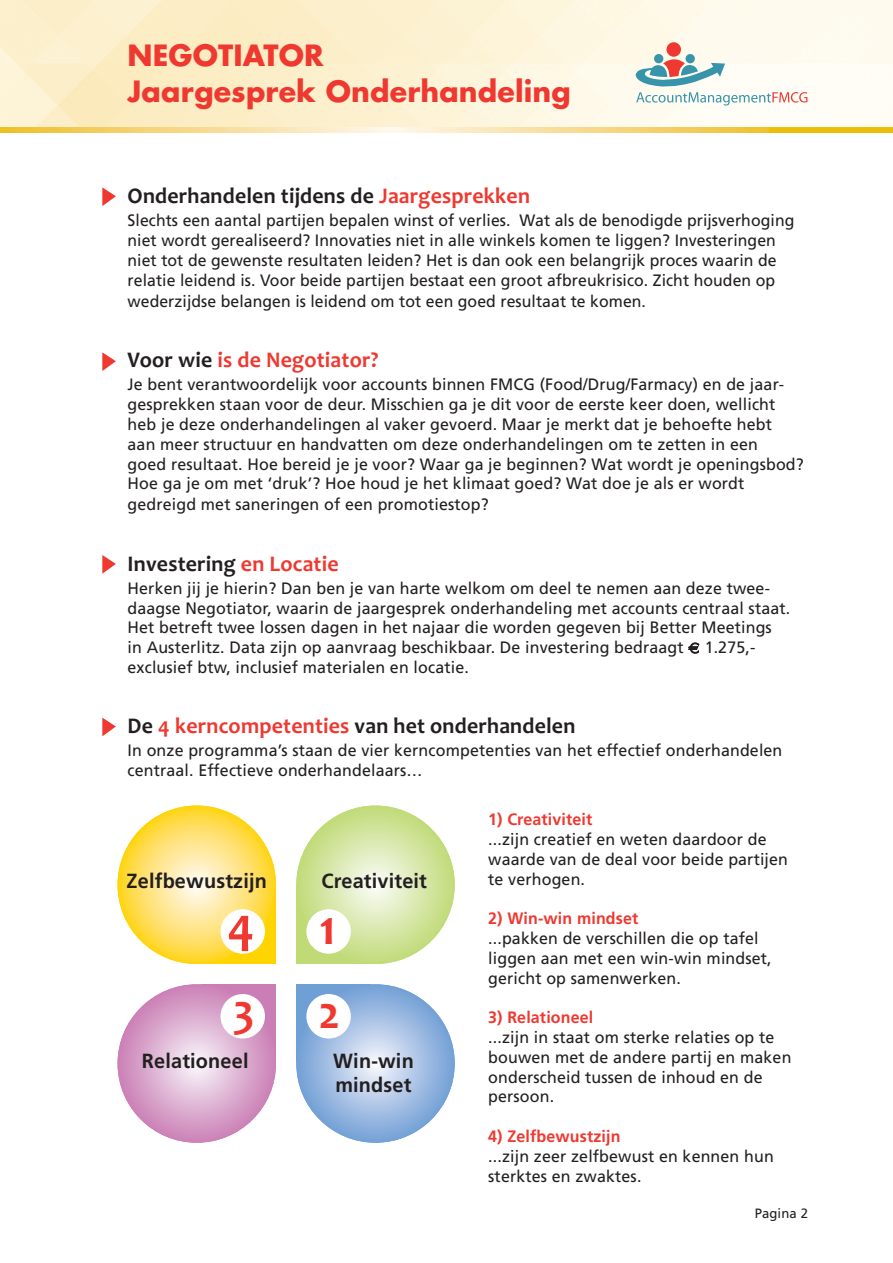
<style>
.page{position:relative;width:893px;height:1263px;background:#fff}
.page>*{position:absolute;margin:0;border:0;box-sizing:border-box;transform-origin:0 0}
.t1{font:700 52.05px "Candara";color:#ef3830}
.t2{font:700 46.5px "Candara";color:#ef3830}
.t3{font:700 28.5px/36px "Futura";letter-spacing:.005em;color:#ef3830}
.t4{font:700 22.5px "Candara";letter-spacing:.01em;color:#231f20}
.t5{font:700 22.5px "Candara";letter-spacing:.01em;color:#ef3830}
.t6{font:700 20.4px/24.6px "Frutiger";letter-spacing:.01em;color:#231f20}
.t7{font:16.5px/19.8px "Frutiger";letter-spacing:.01em;color:#231f20}
.t8{font:16.5px/20.1px "Frutiger";letter-spacing:.01em;color:#231f20;scale:.96 1}
.t9{font:700 16.5px "Frutiger";letter-spacing:.01em;color:#ef3830}
.t10{font:13.5px "Frutiger";letter-spacing:.01em;color:#231f20}
.s1{color:#ef3830}
.s2{color:#231f20}
.s3{font-family:"Euro Sans";font-size:15px}
.s4{font-size:50.25px}
</style>
<div class="page">
<div style="left:201px;top:887px;width:75px;height:77px;background:#ffd400"></div>
<div style="left:296px;top:887px;width:75px;height:77px;background:#c0da75"></div>
<div style="left:296px;top:984px;width:75px;height:77px;background:#6f9fd5"></div>
<div style="left:201px;top:984px;width:75px;height:77px;background:#cb7eb5"></div>
<img style="left:0;top:0;width:893px;height:128px">
<svg style="left:0;top:128px;width:769px;height:5px;background:#f6da8d"></svg>
<div style="left:769px;top:128px;width:124px;height:5px;background:#eebd08"></div>
<div style="left:666px;top:42px;width:15px;height:15px;background:#ef3830;border-radius:50%"></div>
<svg style="left:636px;top:54px;width:171px;height:52px"></svg>
<svg style="left:102px;top:187px;width:14px;height:19px"></svg>
<svg style="left:102px;top:352px;width:14px;height:19px"></svg>
<svg style="left:102px;top:555px;width:14px;height:19px"></svg>
<svg style="left:102px;top:718px;width:14px;height:18px"></svg>
<svg style="left:118px;top:805px;width:158px;height:159px;background:#ffe16e"></svg>
<svg style="left:296px;top:805px;width:159px;height:159px;background:#d4e6a4"></svg>
<svg style="left:296px;top:984px;width:159px;height:159px;background:#9fbce2"></svg>
<svg style="left:118px;top:984px;width:158px;height:159px;background:#daa8cd"></svg>
<div style="left:220px;top:909px;width:45px;height:45px;background:#fff;border-radius:50%"></div>
<div style="left:306px;top:909px;width:45px;height:45px;background:#fff;border-radius:50%"></div>
<div style="left:220px;top:994px;width:45px;height:44px;background:#fff;border-radius:50%"></div>
<div style="left:306px;top:994px;width:45px;height:44px;background:#fff;border-radius:50%"></div>
<h3 class="t3" style="left:128px;top:40px;width:445px">NEGOTIATOR<br>Jaargesprek Onderhandeling</h3>
<h3 class="t4" style="left:128px;top:188px;width:404px">Onderhandelen tijdens de <span class="s1">Jaargesprekken</span></h3>
<p class="t8" style="left:128px;top:212px;width:696px">Slechts een aantal partijen bepalen winst of verlies. Wat als de benodigde prijsverhoging niet wordt gerealiseerd? Innovaties niet in alle winkels komen te liggen? Investeringen niet tot de gewenste resultaten leiden? Het is dan ook een belangrijk proces waarin de relatie leidend is. Voor beide partijen bestaat een groot afbreukrisico. Zicht houden op wederzijdse belangen is leidend om tot een goed resultaat te komen.</p>
<h3 class="t5" style="left:128px;top:352px;width:252px"><span class="s2">Voor wie</span> is de Negotiator?</h3>
<p class="t7" style="left:128px;top:376px;width:678px">Je bent verantwoordelijk voor accounts binnen FMCG (Food/Drug/Farmacy) en de jaar&shy;gesprekken staan voor de deur. Misschien ga je dit voor de eerste keer doen, wellicht heb je deze onderhandelingen al vaker gevoerd. Maar je merkt dat je behoefte hebt<br>aan meer structuur en handvatten om deze onderhandelingen om te zetten in een<br>goed resultaat. Hoe bereid je je voor? Waar ga je beginnen? Wat wordt je openingsbod?<br>Hoe ga je om met ‘druk’? Hoe houd je het klimaat goed? Wat doe je als er wordt gedreigd met saneringen of een promotiestop?</p>
<h3 class="t4" style="left:128px;top:555px;width:213px">Investering <span class="s1">en Locatie</span></h3>
<p class="t7" style="left:128px;top:579px;width:664px">Herken jij je hierin? Dan ben je van harte welkom om deel te nemen aan deze twee&shy;daagse Negotiator, waarin de jaargesprek onderhandeling met accounts centraal staat.<br>Het betreft twee lossen dagen in het najaar die worden gegeven bij Better Meetings in Austerlitz. Data zijn op aanvraag beschikbaar. De investering bedraagt <span class="s3">€</span> 1.275,- exclusief btw, inclusief materialen en locatie.</p>
<h3 class="t4" style="left:128px;top:718px;width:449px">De <span class="s1">4 kerncompetenties</span> van het onderhandelen</h3>
<p class="t7" style="left:128px;top:742px;width:656px">In onze programma’s staan de vier kerncompetenties van het effectief onderhandelen centraal. Effectieve onderhandelaars…</p>
<p class="t6" style="left:127px;top:870px;width:142px">Zelfbewustzijn</p>
<p class="t6" style="left:322px;top:870px;width:107px">Creativiteit</p>
<h1 class="t1" style="left:227px;top:907px;width:110px">4 <span class="s4">1</span></h1>
<h2 class="t2" style="left:233px;top:994px;width:23px">3</h2>
<h2 class="t2" style="left:318px;top:996px;width:23px">2</h2>
<p class="t6" style="left:142px;top:1050px;width:108px">Relationeel</p>
<p class="t6" style="left:333px;top:1050px;width:82px">Win-win mindset</p>
<p class="t9" style="left:488px;top:813px;width:106px">1) Creativiteit</p>
<p class="t7" style="left:488px;top:831px;width:301px">...zijn creatief en weten daardoor de waarde van de deal voor beide partijen te verhogen.</p>
<p class="t9" style="left:488px;top:912px;width:152px">2) Win-win mindset</p>
<p class="t7" style="left:488px;top:930px;width:285px">...pakken de verschillen die op tafel liggen aan met een win-win mindset, gericht op samenwerken.</p>
<p class="t9" style="left:488px;top:1011px;width:107px">3) Relationeel</p>
<p class="t7" style="left:488px;top:1029px;width:305px">...zijn in staat om sterke relaties op te bouwen met de andere partij en maken onderscheid tussen de inhoud en de persoon.</p>
<p class="t9" style="left:488px;top:1130px;width:134px">4) Zelfbewustzijn</p>
<p class="t7" style="left:488px;top:1147px;width:287px">...zijn zeer zelfbewust en kennen hun sterktes en zwaktes.</p>
<p class="t10" style="left:755px;top:1208px;width:55px">Pagina 2</p>
</div>
